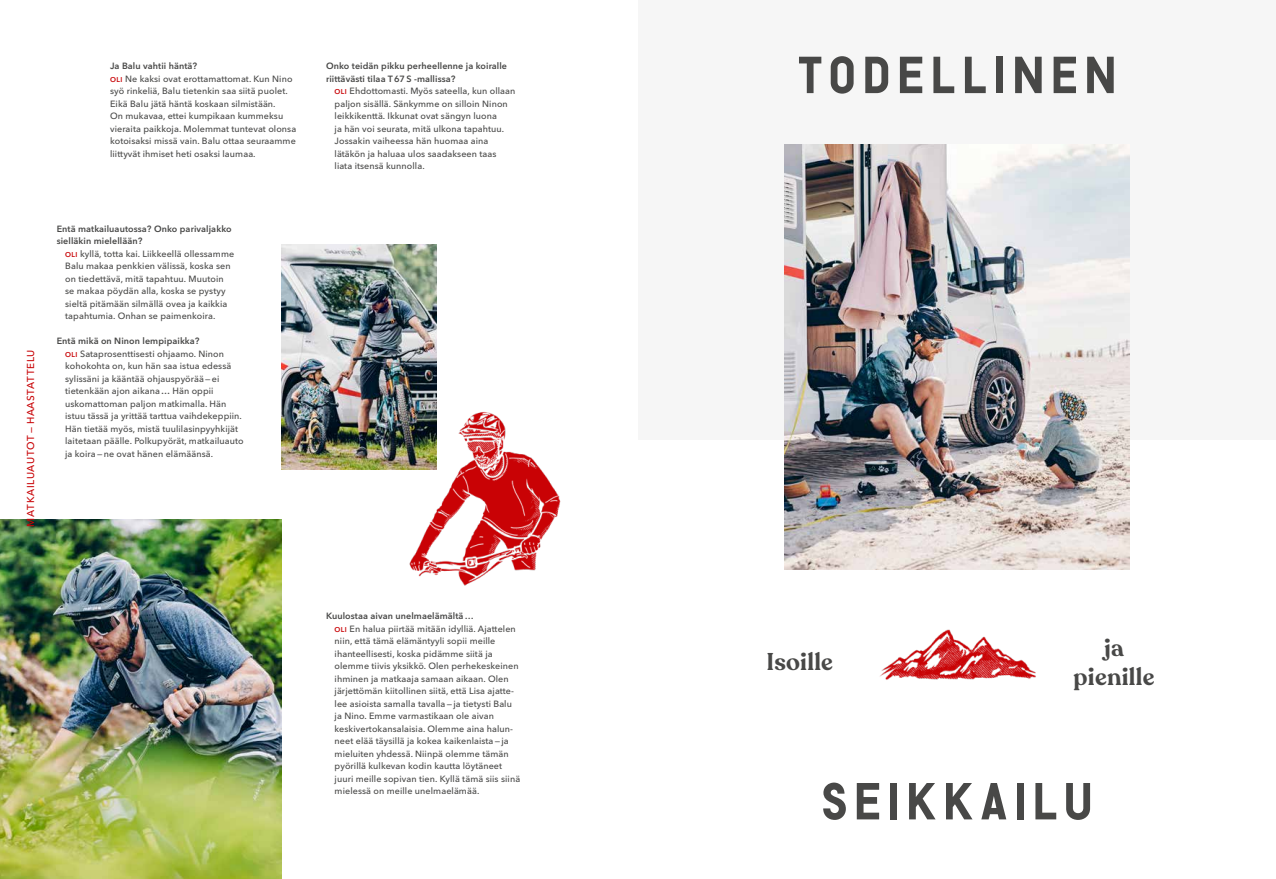
<style>
.page{position:relative;width:1276px;height:879px;background:#fff}
.page>*{position:absolute;margin:0;border:0;box-sizing:border-box;transform-origin:0 0}
.t1{font:700 52px "Raw";letter-spacing:.15em;color:#484847}
.t2{font:600 24px/29px "Recoleta";letter-spacing:.01em;color:#484847;text-align:center}
.t3{font:500 10px "Avenir Next LT Pro";letter-spacing:.065em;color:#c80205}
.t4{font:500 9px/12.5px "Avenir Next LT Pro";letter-spacing:.01em;color:#484847}
.t5{font:600 9px/12.5px "Avenir Next LT Pro";letter-spacing:.01em;color:#484847}
.s1{font-weight:600}
.s2{font-weight:600;font-size:7px;color:#c80205}
</style>
<div class="page">
<div style="left:638px;top:0;width:638px;height:439px;background:#f6f6f6"></div>
<img style="left:0;top:519px;width:281px;height:360px">
<img style="left:880px;top:629px;width:156px;height:51px">
<img style="left:281px;top:244px;width:155px;height:225px">
<img style="left:784px;top:144px;width:345px;height:425px">
<img style="left:367px;top:374px;width:194px;height:212px">
<p class="t4" style="left:110px;top:60px;width:188px"><span class="s1">Ja Balu vahtii häntä?<br></span><span class="s2">OLI</span> Ne kaksi ovat erottamattomat. Kun Nino syö rinkeliä, Balu tietenkin saa siitä puolet.<br>Eikä Balu jätä häntä koskaan silmistään.<br>On mukavaa, ettei kumpikaan kummeksu vieraita paikkoja. Molemmat tuntevat olonsa kotoisaksi missä vain. Balu ottaa seuraamme liittyvät ihmiset heti osaksi laumaa.</p>
<p class="t3" style="left:25px;top:527px;width:179px;rotate:-90deg">MATKAILUAUTOT — HAASTATTELU</p>
<p class="t5" style="left:57px;top:222px;width:176px">Entä matkailuautossa? Onko parivaljakko sielläkin mielellään?</p>
<p class="t4" style="left:65px;top:247px;width:171px"><span class="s2">OLI</span> kyllä, totta kai. Liikkeellä ollessamme Balu makaa penkkien välissä, koska sen on tiedettävä, mitä tapahtuu. Muutoin se makaa pöydän alla, koska se pystyy sieltä pitämään silmällä ovea ja kaikkia tapahtumia. Onhan se paimenkoira.</p>
<p class="t4" style="left:65px;top:335px;width:180px;text-indent:-9px"><span class="s1">Entä mikä on Ninon lempipaikka?<br></span><span class="s2">OLI</span> Sataprosenttisesti ohjaamo. Ninon kohokohta on, kun hän saa istua edessä sylissäni ja kääntää ohjauspyörää—ei tietenkään ajon aikana… Hän oppii uskomattoman paljon matkimalla. Hän istuu tässä ja yrittää tarttua vaihdekeppiin.<br>Hän tietää myös, mistä tuulilasinpyyhkijät laitetaan päälle. Polkupyörät, matkailuauto ja koira—ne ovat hänen elämäänsä.</p>
<p class="t5" style="left:326px;top:60px;width:182px">Onko teidän pikku perheellenne ja koiralle riittävästi tilaa T67S -mallissa?</p>
<p class="t4" style="left:334px;top:85px;width:182px"><span class="s2">OLI</span> Ehdottomasti. Myös sateella, kun ollaan paljon sisällä. Sänkymme on silloin Ninon leikkikenttä. Ikkunat ovat sängyn luona<br>ja hän voi seurata, mitä ulkona tapahtuu.<br>Jossakin vaiheessa hän huomaa aina lätäkön ja haluaa ulos saadakseen taas liata itsensä kunnolla.</p>
<p class="t4" style="left:334px;top:610px;width:187px;text-indent:-9px"><span class="s1">Kuulostaa aivan unelmaelämältä…<br></span><span class="s2">OLI</span> En halua piirtää mitään idylliä. Ajattelen niin, että tämä elämäntyyli sopii meille ihanteellisesti, koska pidämme siitä ja olemme tiivis yksikkö. Olen perhekeskeinen ihminen ja matkaaja samaan aikaan. Olen järjettömän kiitollinen siitä, että Lisa ajatte&shy;lee asioista samalla tavalla—ja tietysti Balu ja Nino. Emme varmastikaan ole aivan keskivertokansalaisia. Olemme aina halun&shy;neet elää täysillä ja kokea kaikenlaista—ja mieluiten yhdessä. Niinpä olemme tämän pyörillä kulkevan kodin kautta löytäneet juuri meille sopivan tien. Kyllä tämä siis siinä mielessä on meille unelmaelämää.</p>
<h1 class="t1" style="left:798px;top:36px;width:319px">TODELLINEN</h1>
<h2 class="t2" style="left:766px;top:648px;width:68px">Isoille</h2>
<h2 class="t2" style="left:1073px;top:633px;width:83px">ja pienille</h2>
<h1 class="t1" style="left:822px;top:763px;width:271px">SEIKKAILU</h1>
</div>
